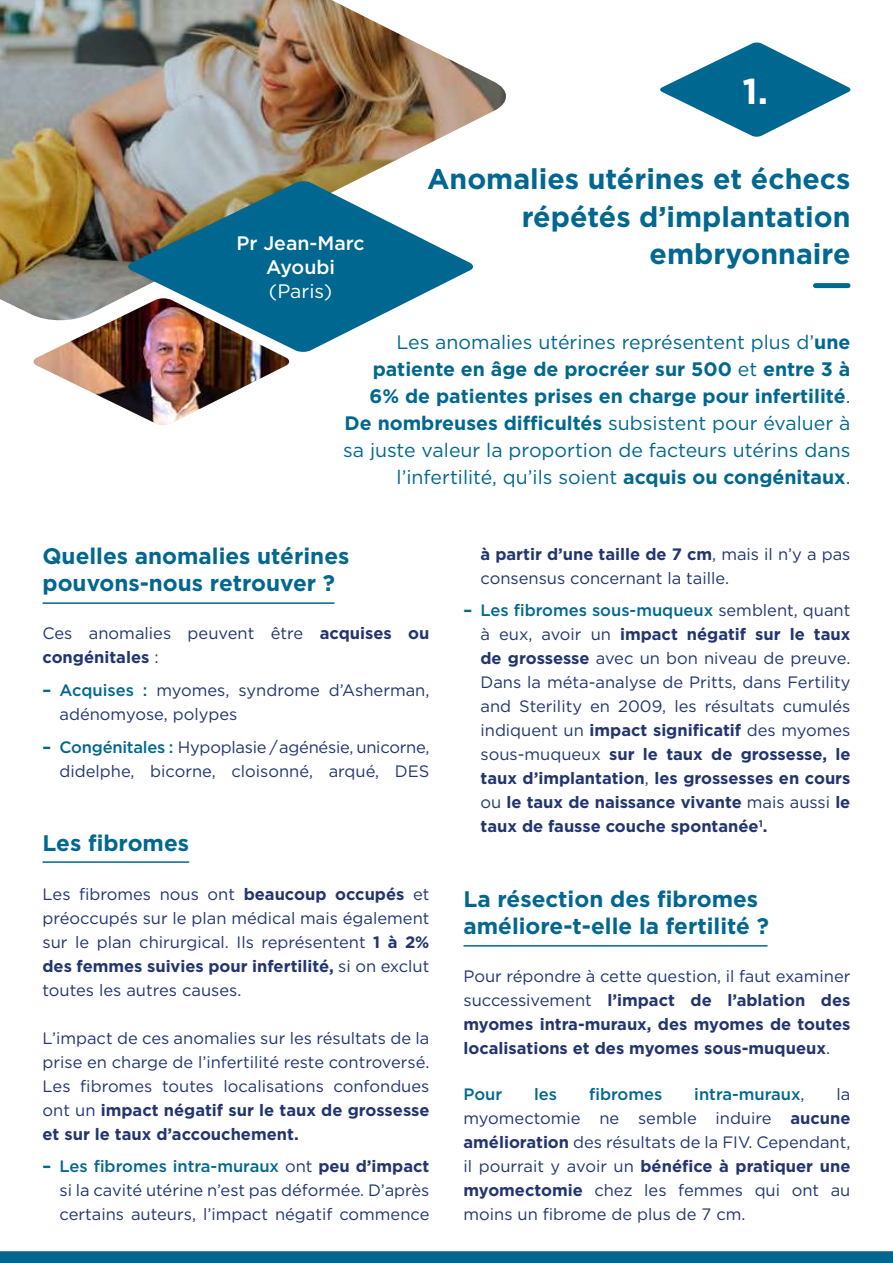
<style>
.page{position:relative;width:893px;height:1263px;background:#fff}
.page>*{position:absolute;margin:0;border:0;box-sizing:border-box;transform-origin:0 0}
.t1{font:700 36px "Gotham";color:#fff}
.t2{font:700 28.5px/37.5px "Gotham";color:#006790;text-align:right}
.t3{font:700 22.5px/27px "Gotham";color:#006790}
.t4{font:19.5px/27px "Gotham";color:#006790;text-align:right}
.t5{font:500 19.5px/24px "Gotham";color:#fff;text-align:center}
.t6{font:19.5px "Gotham";color:#fff}
.t7{font:16.5px/24px "Gotham";color:#223571;text-align:justify}
.t8{font:700 16.5px/24px "Gotham";color:#223571;text-align:justify}
.t9{font:500 16.5px "Gotham";color:#006790}
.s1{font-weight:700}
.s2{font-weight:700;color:#006790}
.s3{font-weight:500;color:#006790}
.s4{font-weight:400}
.s5{font-weight:400;color:#223571}
</style>
<div class="page">
<svg style="left:0;top:1251px;width:893px;height:12px;background:#046991"></svg>
<svg style="left:660px;top:42px;width:191px;height:95px"></svg>
<div style="left:813px;top:283px;width:37px;height:5px;background:#006790;border-radius:2px"></div>
<img style="left:0;top:0;width:506px;height:315px">
<svg style="left:127px;top:181px;width:347px;height:171px;fill:#006790"></svg>
<img style="left:32px;top:298px;width:257px;height:127px">
<hr style="left:43px;top:602px;width:291px;height:2px;background:#006790">
<hr style="left:463px;top:945px;width:304px;height:2px;background:#006790">
<hr style="left:43px;top:861px;width:146px;height:2px;background:#006790">
<h1 class="t1" style="left:742px;top:67px;width:27px">1.</h1>
<h2 class="t2" style="left:427px;top:160px;width:425px">Anomalies utérines et échecs répétés d’implantation embryonnaire</h2>
<p class="t5" style="left:236px;top:231px;width:130px">Pr Jean-Marc<br>Ayoubi</p>
<p class="t6" style="left:269px;top:279px;width:65px">(Paris)</p>
<p class="t4" style="left:343px;top:328px;width:509px">Les anomalies utérines représentent plus d’<span class="s1">une patiente en âge de procréer sur 500</span> et <span class="s1">entre 3 à 6% de patientes prises en charge pour infertilité</span>.<br><span class="s1">De nombreuses difficultés</span> subsistent pour évaluer à sa juste valeur la proportion de facteurs utérins dans l’infertilité, qu’ils soient <span class="s1">acquis ou congénitaux</span>.</p>
<h3 class="t3" style="left:43px;top:543px;width:308px">Quelles anomalies utérines pouvons-nous retrouver ?</h3>
<p class="t7" style="left:43px;top:621px;width:388px">Ces anomalies peuvent être <span class="s1">acquises ou congénitales</span> :</p>
<p class="t7" style="left:60px;top:678px;width:371px;text-indent:-17px"><span class="s2">–</span> <span class="s3">Acquises :</span> myomes, syndrome d’Asherman, adénomyose, polypes</p>
<p class="t7" style="left:43px;top:734px;width:388px;text-align:right"><span class="s2">–</span> <span class="s3">Congénitales :</span> Hypoplasie / agénésie, unicorne, didelphe, bicorne, cloisonné, arqué, DES</p>
<h3 class="t3" style="left:43px;top:830px;width:148px">Les fibromes</h3>
<p class="t7" style="left:43px;top:881px;width:388px">Les fibromes nous ont <span class="s1">beaucoup occupés</span> et préoccupés sur le plan médical mais également sur le plan chirurgical. Ils représentent <span class="s1">1 à 2% des femmes suivies pour infertilité,</span> si on exclut toutes les autres causes.</p>
<p class="t7" style="left:43px;top:1025px;width:388px">L’impact de ces anomalies sur les résultats de la prise en charge de l’infertilité reste controversé.<br>Les fibromes toutes localisations confondues ont un <span class="s1">impact négatif sur le taux de grossesse et sur le taux d’accouchement.</span></p>
<p class="t7" style="left:60px;top:1154px;width:371px;text-indent:-17px"><span class="s2">–</span> <span class="s3">Les fibromes intra-muraux</span> ont <span class="s1">peu d’impact </span>si la cavité utérine n’est pas déformée. D’après certains auteurs, l’impact négatif commence</p>
<p class="t7" style="left:480px;top:541px;width:371px"><span class="s1">à partir d’une taille de 7 cm</span>, mais il n’y a pas consensus concernant la taille.</p>
<p class="t7" style="left:480px;top:598px;width:371px;text-indent:-17px"><span class="s2">–</span> <span class="s3">Les fibromes sous-muqueux</span> semblent, quant à eux, avoir un <span class="s1">impact négatif sur le taux de grossesse</span> avec un bon niveau de preuve.<br>Dans la méta-analyse de Pritts, dans Fertility and Sterility en 2009, les résultats cumulés indiquent un <span class="s1">impact significatif</span> des myomes sous-muqueux <span class="s1">sur le taux de grossesse, le taux d’implantation</span>, <span class="s1">les grossesses en cours </span>ou <span class="s1">le taux de naissance vivante</span> mais aussi <span class="s1">le taux de fausse couche spontanée</span><sup>1</sup><span class="s1">.</span></p>
<h3 class="t3" style="left:463px;top:885px;width:307px">La résection des fibromes améliore-t-elle la fertilité ?</h3>
<p class="t8" style="left:463px;top:964px;width:388px"><span class="s4">Pour répondre à cette question, il faut examiner successivement</span> l’impact de l’ablation des myomes intra-muraux, des myomes de toutes localisations et des myomes sous-muqueux<span class="s4">.</span></p>
<p class="t9" style="left:463px;top:1084px;width:40px">Pour</p>
<p class="t9" style="left:534px;top:1084px;width:24px">les</p>
<p class="t9" style="left:589px;top:1084px;width:75px">fibromes</p>
<p class="t9" style="left:694px;top:1084px;width:112px">intra-muraux<span class="s5">,</span></p>
<p class="t7" style="left:463px;top:1082px;width:388px;text-indent:373px">la myomectomie ne semble induire <span class="s1">aucune amélioration</span> des résultats de la FIV. Cependant, il pourrait y avoir un <span class="s1">bénéfice à pratiquer une myomectomie</span> chez les femmes qui ont au moins un fibrome de plus de 7 cm.</p>
</div>
